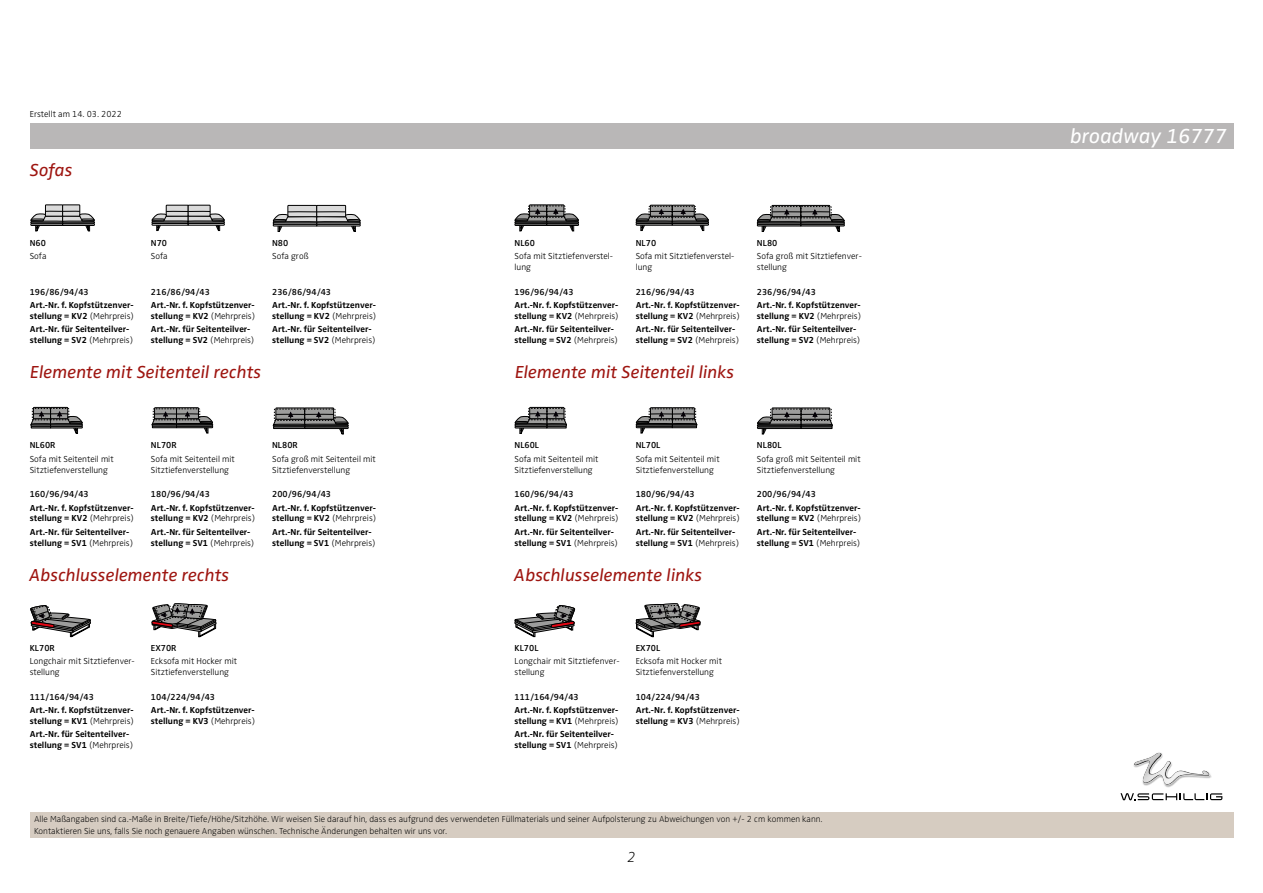
<style>
.page{position:relative;width:1263px;height:893px;background:#fff}
.page>*{position:absolute;margin:0;border:0;box-sizing:border-box;transform-origin:0 0}
.t1{font:italic 21px "Zwo Pro";color:#fff}
.t2{font:italic 18px "Zwo Pro";color:#9e1510}
.t3{font:italic 300 expanded 15px "Zwo Pro";color:#000}
.t4{font:700 9px/10.8px "Zwo Pro";color:#000}
.t5{font:300 9px/10.8px "Zwo Pro";color:#000}
.t6{font:600 9px "Zwo Pro";color:#000}
.t7{font:300 expanded 9px/12px "Zwo Pro";color:#000}
.s1{font-weight:300}
</style>
<div class="page">
<div style="left:30px;top:123px;width:1203px;height:26px;background:#b9b7b7"></div>
<div style="left:30px;top:812px;width:1203px;height:26px;background:#d6ccc1"></div>
<svg style="left:30px;top:205px;width:65px;height:26px"></svg>
<svg style="left:151px;top:205px;width:74px;height:26px"></svg>
<svg style="left:272px;top:205px;width:89px;height:27px"></svg>
<svg style="left:514px;top:205px;width:65px;height:26px"></svg>
<svg style="left:636px;top:205px;width:73px;height:26px"></svg>
<svg style="left:757px;top:205px;width:88px;height:27px"></svg>
<svg style="left:30px;top:407px;width:53px;height:27px"></svg>
<svg style="left:151px;top:407px;width:63px;height:26px"></svg>
<svg style="left:272px;top:408px;width:77px;height:26px"></svg>
<svg style="left:514px;top:407px;width:53px;height:27px"></svg>
<svg style="left:636px;top:407px;width:62px;height:26px"></svg>
<svg style="left:757px;top:408px;width:76px;height:26px"></svg>
<svg style="left:30px;top:605px;width:61px;height:32px"></svg>
<svg style="left:151px;top:603px;width:65px;height:34px"></svg>
<svg style="left:514px;top:605px;width:61px;height:32px"></svg>
<svg style="left:636px;top:603px;width:65px;height:34px"></svg>
<img style="left:1144px;top:776px;width:68px;height:12px">
<svg style="left:1133px;top:752px;width:78px;height:33px"></svg>
<img style="left:1134px;top:753px;width:75px;height:31px">
<svg style="left:1120px;top:793px;width:102px;height:7px"></svg>
<p class="t5" style="left:30px;top:109px;width:94px">Erstellt am 14. 03. 2022</p>
<h2 class="t2" style="left:30px;top:159px;width:44px">Sofas</h2>
<p class="t6" style="left:30px;top:237px;width:18px">N60</p>
<p class="t5" style="left:30px;top:251px;width:18px">Sofa</p>
<p class="t6" style="left:151px;top:237px;width:18px">N70</p>
<p class="t5" style="left:151px;top:251px;width:18px">Sofa</p>
<p class="t6" style="left:272px;top:237px;width:18px">N80</p>
<p class="t5" style="left:272px;top:251px;width:38px">Sofa groß</p>
<p class="t6" style="left:30px;top:286px;width:60px">196/86/94/43</p>
<p class="t6" style="left:151px;top:286px;width:60px">216/86/94/43</p>
<p class="t6" style="left:272px;top:286px;width:60px">236/86/94/43</p>
<p class="t4" style="left:30px;top:300px;width:106px">Art.-Nr. f. Kopfstützenver&shy;stellung = KV2 <span class="s1">(Mehrpreis)</span></p>
<p class="t4" style="left:30px;top:324px;width:105px">Art.-Nr. für Seitenteilver&shy;stellung = SV2 <span class="s1">(Mehrpreis)</span></p>
<p class="t4" style="left:151px;top:300px;width:106px">Art.-Nr. f. Kopfstützenver&shy;stellung = KV2 <span class="s1">(Mehrpreis)</span></p>
<p class="t4" style="left:151px;top:324px;width:105px">Art.-Nr. für Seitenteilver&shy;stellung = SV2 <span class="s1">(Mehrpreis)</span></p>
<p class="t4" style="left:272px;top:300px;width:106px">Art.-Nr. f. Kopfstützenver&shy;stellung = KV2 <span class="s1">(Mehrpreis)</span></p>
<p class="t4" style="left:272px;top:324px;width:105px">Art.-Nr. für Seitenteilver&shy;stellung = SV2 <span class="s1">(Mehrpreis)</span></p>
<p class="t6" style="left:514px;top:237px;width:22px">NL60</p>
<p class="t5" style="left:514px;top:251px;width:100px">Sofa mit Sitztiefenverstel&shy;lung</p>
<p class="t4" style="left:514px;top:300px;width:106px">Art.-Nr. f. Kopfstützenver&shy;stellung = KV2 <span class="s1">(Mehrpreis)</span></p>
<p class="t4" style="left:514px;top:324px;width:105px">Art.-Nr. für Seitenteilver&shy;stellung = SV2 <span class="s1">(Mehrpreis)</span></p>
<p class="t6" style="left:514px;top:286px;width:60px">196/96/94/43</p>
<p class="t6" style="left:636px;top:237px;width:22px">NL70</p>
<p class="t5" style="left:636px;top:251px;width:100px">Sofa mit Sitztiefenverstel&shy;lung</p>
<p class="t4" style="left:636px;top:300px;width:106px">Art.-Nr. f. Kopfstützenver&shy;stellung = KV2 <span class="s1">(Mehrpreis)</span></p>
<p class="t4" style="left:636px;top:324px;width:105px">Art.-Nr. für Seitenteilver&shy;stellung = SV2 <span class="s1">(Mehrpreis)</span></p>
<p class="t6" style="left:636px;top:286px;width:60px">216/96/94/43</p>
<p class="t6" style="left:757px;top:237px;width:22px">NL80</p>
<p class="t5" style="left:757px;top:251px;width:106px">Sofa groß mit Sitztiefenver&shy;stellung</p>
<p class="t4" style="left:757px;top:300px;width:106px">Art.-Nr. f. Kopfstützenver&shy;stellung = KV2 <span class="s1">(Mehrpreis)</span></p>
<p class="t4" style="left:757px;top:324px;width:105px">Art.-Nr. für Seitenteilver&shy;stellung = SV2 <span class="s1">(Mehrpreis)</span></p>
<p class="t6" style="left:757px;top:286px;width:60px">236/96/94/43</p>
<h2 class="t2" style="left:30px;top:362px;width:233px">Elemente mit Seitenteil rechts</h2>
<h2 class="t2" style="left:515px;top:362px;width:221px">Elemente mit Seitenteil links</h2>
<p class="t6" style="left:30px;top:440px;width:27px">NL60R</p>
<p class="t5" style="left:30px;top:454px;width:85px">Sofa mit Seitenteil mit<br>Sitztiefenverstellung</p>
<p class="t4" style="left:30px;top:502px;width:106px">Art.-Nr. f. Kopfstützenver&shy;stellung = KV2 <span class="s1">(Mehrpreis)</span></p>
<p class="t4" style="left:30px;top:527px;width:105px">Art.-Nr. für Seitenteilver&shy;stellung = SV1 <span class="s1">(Mehrpreis)</span></p>
<p class="t6" style="left:30px;top:489px;width:60px">160/96/94/43</p>
<p class="t6" style="left:151px;top:440px;width:27px">NL70R</p>
<p class="t5" style="left:151px;top:454px;width:85px">Sofa mit Seitenteil mit<br>Sitztiefenverstellung</p>
<p class="t4" style="left:151px;top:502px;width:106px">Art.-Nr. f. Kopfstützenver&shy;stellung = KV2 <span class="s1">(Mehrpreis)</span></p>
<p class="t4" style="left:151px;top:527px;width:105px">Art.-Nr. für Seitenteilver&shy;stellung = SV1 <span class="s1">(Mehrpreis)</span></p>
<p class="t6" style="left:151px;top:489px;width:60px">180/96/94/43</p>
<p class="t6" style="left:272px;top:440px;width:27px">NL80R</p>
<p class="t5" style="left:272px;top:454px;width:105px">Sofa groß mit Seitenteil mit<br>Sitztiefenverstellung</p>
<p class="t4" style="left:272px;top:502px;width:106px">Art.-Nr. f. Kopfstützenver&shy;stellung = KV2 <span class="s1">(Mehrpreis)</span></p>
<p class="t4" style="left:272px;top:527px;width:105px">Art.-Nr. für Seitenteilver&shy;stellung = SV1 <span class="s1">(Mehrpreis)</span></p>
<p class="t6" style="left:272px;top:489px;width:60px">200/96/94/43</p>
<p class="t6" style="left:514px;top:440px;width:26px">NL60L</p>
<p class="t5" style="left:514px;top:454px;width:85px">Sofa mit Seitenteil mit<br>Sitztiefenverstellung</p>
<p class="t4" style="left:514px;top:502px;width:106px">Art.-Nr. f. Kopfstützenver&shy;stellung = KV2 <span class="s1">(Mehrpreis)</span></p>
<p class="t4" style="left:514px;top:527px;width:105px">Art.-Nr. für Seitenteilver&shy;stellung = SV1 <span class="s1">(Mehrpreis)</span></p>
<p class="t6" style="left:514px;top:489px;width:60px">160/96/94/43</p>
<p class="t6" style="left:636px;top:440px;width:26px">NL70L</p>
<p class="t5" style="left:636px;top:454px;width:85px">Sofa mit Seitenteil mit<br>Sitztiefenverstellung</p>
<p class="t4" style="left:636px;top:502px;width:106px">Art.-Nr. f. Kopfstützenver&shy;stellung = KV2 <span class="s1">(Mehrpreis)</span></p>
<p class="t4" style="left:636px;top:527px;width:105px">Art.-Nr. für Seitenteilver&shy;stellung = SV1 <span class="s1">(Mehrpreis)</span></p>
<p class="t6" style="left:636px;top:489px;width:60px">180/96/94/43</p>
<p class="t6" style="left:757px;top:440px;width:26px">NL80L</p>
<p class="t5" style="left:757px;top:454px;width:105px">Sofa groß mit Seitenteil mit<br>Sitztiefenverstellung</p>
<p class="t4" style="left:757px;top:502px;width:106px">Art.-Nr. f. Kopfstützenver&shy;stellung = KV2 <span class="s1">(Mehrpreis)</span></p>
<p class="t4" style="left:757px;top:527px;width:105px">Art.-Nr. für Seitenteilver&shy;stellung = SV1 <span class="s1">(Mehrpreis)</span></p>
<p class="t6" style="left:757px;top:489px;width:60px">200/96/94/43</p>
<h2 class="t2" style="left:29px;top:564px;width:202px">Abschlusselemente rechts</h2>
<h2 class="t2" style="left:514px;top:564px;width:190px">Abschlusselemente links</h2>
<p class="t6" style="left:30px;top:642px;width:27px">KL70R</p>
<p class="t5" style="left:30px;top:656px;width:107px">Longchair mit Sitztiefenver&shy;stellung</p>
<p class="t4" style="left:30px;top:705px;width:106px">Art.-Nr. f. Kopfstützenver&shy;stellung = KV1 <span class="s1">(Mehrpreis)</span></p>
<p class="t4" style="left:30px;top:729px;width:105px">Art.-Nr. für Seitenteilver&shy;stellung = SV1 <span class="s1">(Mehrpreis)</span></p>
<p class="t6" style="left:30px;top:691px;width:66px">111/164/94/43</p>
<p class="t6" style="left:151px;top:642px;width:27px">EX70R</p>
<p class="t5" style="left:151px;top:656px;width:88px">Ecksofa mit Hocker mit<br>Sitztiefenverstellung</p>
<p class="t4" style="left:151px;top:705px;width:106px">Art.-Nr. f. Kopfstützenver&shy;stellung = KV3 <span class="s1">(Mehrpreis)</span></p>
<p class="t6" style="left:151px;top:691px;width:66px">104/224/94/43</p>
<p class="t6" style="left:514px;top:642px;width:26px">KL70L</p>
<p class="t5" style="left:514px;top:656px;width:107px">Longchair mit Sitztiefenver&shy;stellung</p>
<p class="t4" style="left:514px;top:705px;width:106px">Art.-Nr. f. Kopfstützenver&shy;stellung = KV1 <span class="s1">(Mehrpreis)</span></p>
<p class="t4" style="left:514px;top:729px;width:105px">Art.-Nr. für Seitenteilver&shy;stellung = SV1 <span class="s1">(Mehrpreis)</span></p>
<p class="t6" style="left:514px;top:691px;width:66px">111/164/94/43</p>
<p class="t6" style="left:636px;top:642px;width:26px">EX70L</p>
<p class="t5" style="left:636px;top:656px;width:88px">Ecksofa mit Hocker mit<br>Sitztiefenverstellung</p>
<p class="t4" style="left:636px;top:705px;width:106px">Art.-Nr. f. Kopfstützenver&shy;stellung = KV3 <span class="s1">(Mehrpreis)</span></p>
<p class="t6" style="left:636px;top:691px;width:66px">104/224/94/43</p>
<p class="t7" style="left:34px;top:814px;width:790px">Alle Maßangaben sind ca.-Maße in Breite/Tiefe/Höhe/Sitzhöhe. Wir weisen Sie darauf hin, dass es aufgrund des verwendeten Füllmaterials und seiner Aufpolsterung zu Abweichungen von +/- 2 cm kommen kann.<br>Kontaktieren Sie uns, falls Sie noch genauere Angaben wünschen. Technische Änderungen behalten wir uns vor.</p>
<h3 class="t3" style="left:627px;top:848px;width:10px">2</h3>
<h1 class="t1" style="left:1070px;top:124px;width:158px">broadway 16777</h1>
</div>
